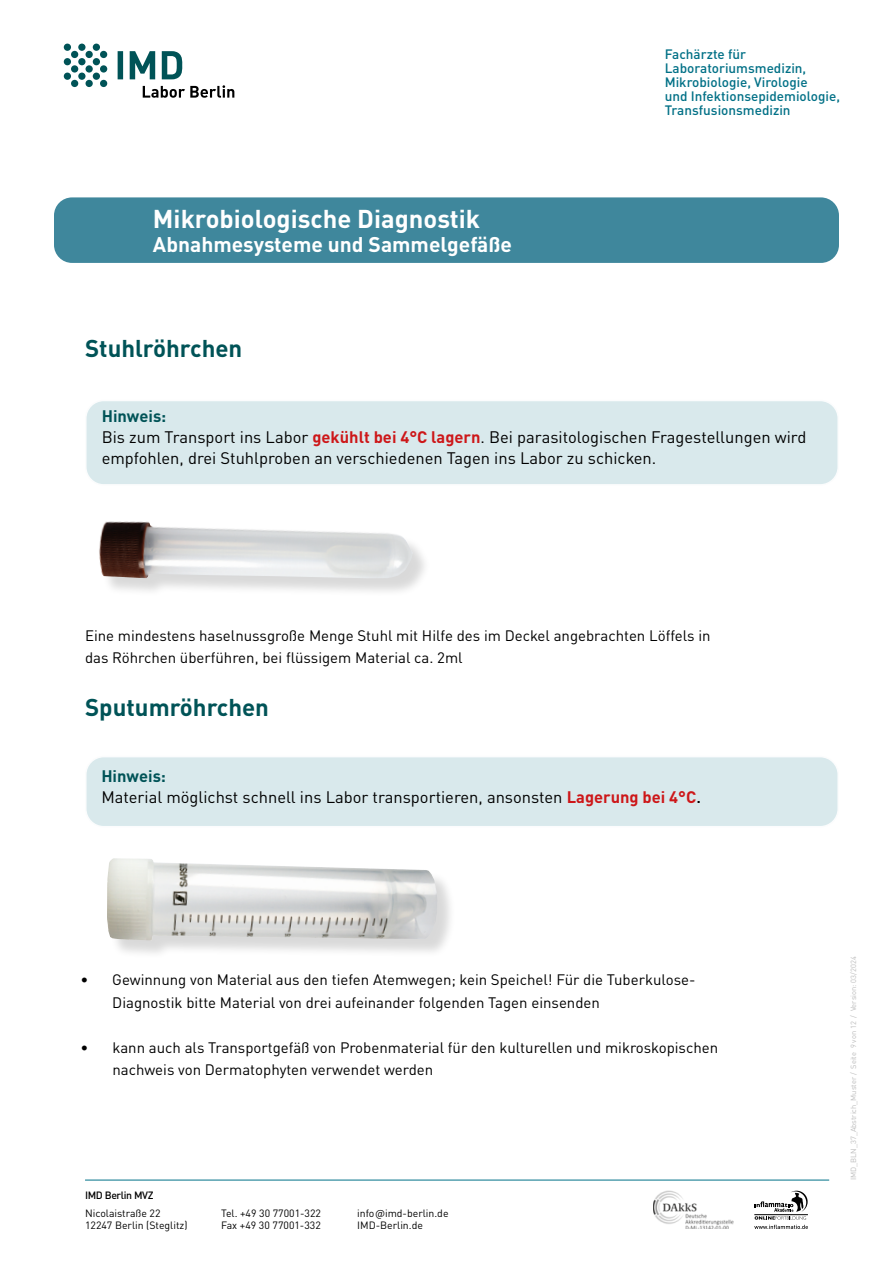
<style>
.page{position:relative;width:893px;height:1263px;background:#fff}
.page>*{position:absolute;margin:0;border:0;box-sizing:border-box;transform-origin:0 0}
.t1{font:700 25.5px "DIN Pro";color:#fff}
.t2{font:700 24px "DIN Pro";color:#005357}
.t3{font:700 21px "DIN Pro";color:#fff}
.t4{font:16.5px/21px "DIN Pro";color:#000}
.t5{font:15px/22.5px "DIN Pro";color:#000}
.t6{font:500 13.5px/14px "DIN Pro";color:#007086}
.t7{font:10.5px "DIN Pro";color:#000}
.t8{font:500 10.5px "DIN Pro";letter-spacing:-.035em;color:#000}
.t9{font:7.5px "DIN Pro";color:#bcbcbc}
.s1{font-weight:700;color:#005357}
.s2{font-weight:700;color:#cd1719}
.s3{font-weight:500}
</style>
<div class="page">
<div style="left:54px;top:197px;width:785px;height:66px;background:#3f879c;border-radius:18px"></div>
<svg style="left:118px;top:51px;width:65px;height:28px"></svg>
<svg style="left:143px;top:85px;width:91px;height:13px"></svg>
<svg style="left:64px;top:44px;width:43px;height:43px"></svg>
<svg style="left:754px;top:1225px;width:54px;height:4px"></svg>
<svg style="left:755px;top:1191px;width:53px;height:28px"></svg>
<hr style="left:754px;top:1214px;width:54px;height:1px;background:#000">
<img style="left:653px;top:1191px;width:80px;height:38px">
<hr style="left:85px;top:1180px;width:744px;height:1px;background:#007188">
<div style="left:86px;top:757px;width:752px;height:70px;background:#d9e9ec;border-radius:18px"></div>
<div style="left:85px;top:756px;width:754px;height:71px;border:2px solid #e8eef2;border-radius:18px"></div>
<div style="left:86px;top:400px;width:752px;height:85px;background:#d9e9ec;border-radius:18px"></div>
<div style="left:85px;top:400px;width:754px;height:86px;border:2px solid #e8eef2;border-radius:18px"></div>
<div style="left:109px;top:860px;width:347px;height:99px;background:#000;opacity:.15"></div>
<img style="left:107px;top:858px;width:7px;height:60px">
<div style="left:100px;top:523px;width:331px;height:75px;background:#000;opacity:.15"></div>
<img style="left:99px;top:523px;width:6px;height:38px">
<h1 class="t1" style="left:153px;top:197px;width:329px">Mikrobiologische Diagnostik</h1>
<h3 class="t3" style="left:153px;top:227px;width:360px">Abnahmesysteme und Sammelgefäße</h3>
<h2 class="t2" style="left:85px;top:329px;width:159px">Stuhlröhrchen</h2>
<p class="t6" style="left:665px;top:46px;width:177px">Fachärzte für<br>Laboratoriumsmedizin,<br>Mikrobiologie, Virologie<br>und Infektionsepidemiologie,<br>Transfusionsmedizin</p>
<p class="t4" style="left:102px;top:404px;width:706px"><span class="s1">Hinweis:<br></span>Bis zum Transport ins Labor <span class="s2">gekühlt bei 4°C lagern</span>. Bei parasitologischen Fragestellungen wird empfohlen, drei Stuhlproben an verschiedenen Tagen ins Labor zu schicken.</p>
<p class="t5" style="left:85px;top:623px;width:627px">Eine mindestens haselnussgroße Menge Stuhl mit Hilfe des im Deckel angebrachten Löffels in das Röhrchen überführen, bei flüssigem Material ca. 2ml</p>
<h2 class="t2" style="left:85px;top:687px;width:185px">Sputumröhrchen</h2>
<p class="t4" style="left:101px;top:764px;width:601px"><span class="s1">Hinweis:<br></span>Material möglichst schnell ins Labor transportieren, ansonsten <span class="s2">Lagerung bei 4°C</span><span class="s3">.</span></p>
<p class="t5" style="left:112px;top:967px;width:585px;text-indent:-32px">• Gewinnung von Material aus den tiefen Atemwegen; kein Speichel! Für die Tuberkulose-<br>Diagnostik bitte Material von drei aufeinander folgenden Tagen einsenden</p>
<p class="t5" style="left:112px;top:1035px;width:607px;text-indent:-32px">• kann auch als Transportgefäß von Probenmaterial für den kulturellen und mikroskopischen nachweis von Dermatophyten verwendet werden</p>
<p class="t8" style="left:85px;top:1186px;width:70px">IMD Berlin MVZ</p>
<p class="t7" style="left:85px;top:1205px;width:77px">Nicolaistraße 22</p>
<p class="t7" style="left:221px;top:1205px;width:101px">Tel. +49 30 77001-322</p>
<p class="t7" style="left:357px;top:1205px;width:93px">info@imd-berlin.de</p>
<p class="t7" style="left:85px;top:1217px;width:104px">12247 Berlin (Steglitz)</p>
<p class="t7" style="left:221px;top:1217px;width:101px">Fax +49 30 77001-332</p>
<p class="t7" style="left:357px;top:1217px;width:67px">IMD-Berlin.de</p>
<p class="t9" style="left:848px;top:1180px;width:226px;rotate:-90deg">IMD_BLN_37_Abstrich_Muster / Seite 9 von 12 / Version: 03/2024</p>
</div>
